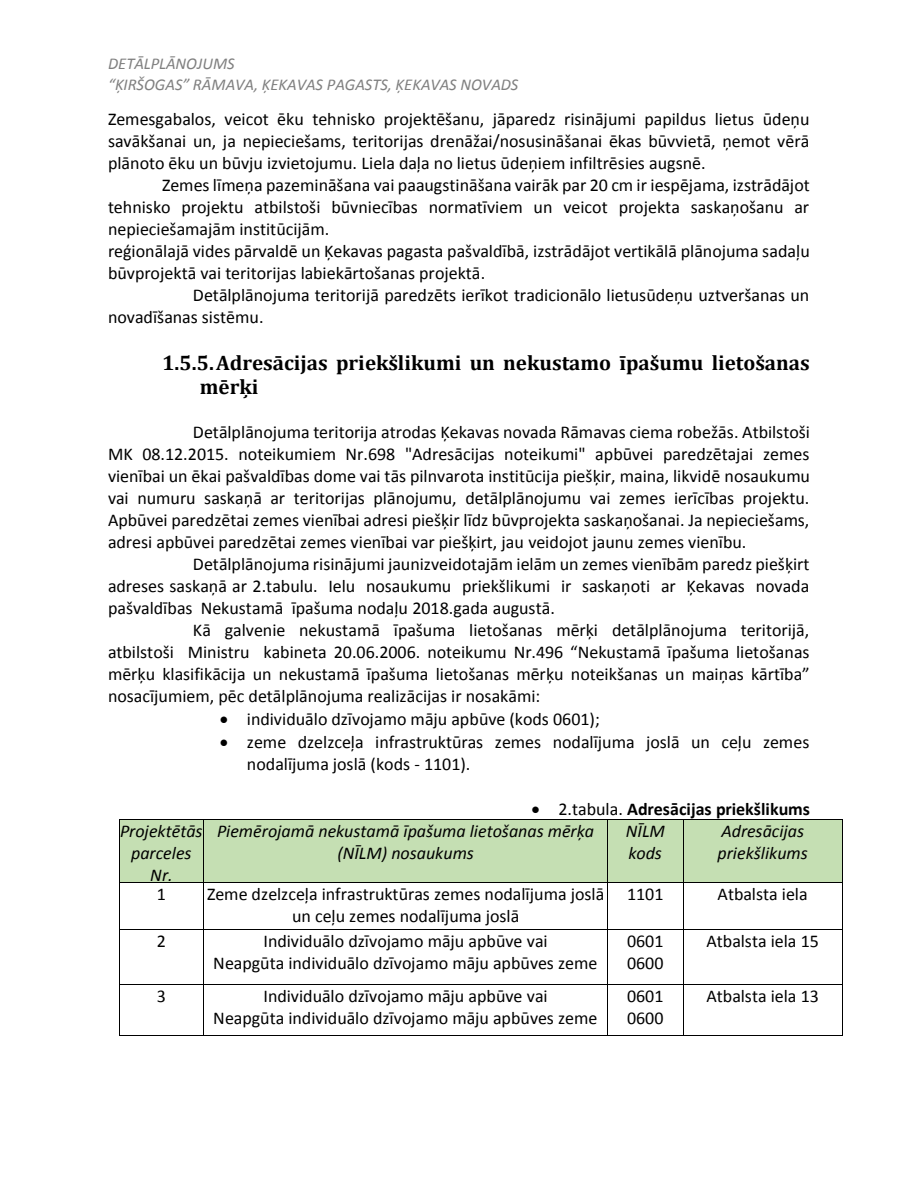
<style>
.page{position:relative;width:918px;height:1188px;background:#fff}
.page>*{position:absolute;margin:0;border:0;box-sizing:border-box;transform-origin:0 0}
.t1{font:700 21px/24.8px "Cambria";color:#000}
.t2{font:18px/21.9px "Calibri";color:#000;text-align:justify}
.t3{font:italic 18px/21.9px "Calibri";color:#000;text-align:center}
.t4{font:700 18px "Calibri";color:#000}
.t5{font:italic 16.5px/20.1px "Calibri";color:#7f7f7f}
.s1{font-weight:400}
</style>
<div class="page">
<div style="left:120px;top:820px;width:83px;height:22px;background:#c5dfb3"></div>
<div style="left:120px;top:842px;width:83px;height:22px;background:#c5dfb3"></div>
<div style="left:120px;top:864px;width:83px;height:18px;background:#c5dfb3"></div>
<div style="left:204px;top:820px;width:403px;height:62px;background:#c5dfb3"></div>
<div style="left:608px;top:820px;width:75px;height:62px;background:#c5dfb3"></div>
<div style="left:683px;top:820px;width:159px;height:62px;background:#c5dfb3"></div>
<hr style="left:120px;top:819px;width:83px;height:1px;background:#000">
<hr style="left:204px;top:819px;width:403px;height:1px;background:#000">
<hr style="left:608px;top:819px;width:75px;height:1px;background:#000">
<hr style="left:683px;top:819px;width:159px;height:1px;background:#000">
<hr style="left:119px;top:820px;width:1px;height:62px;background:#000">
<hr style="left:203px;top:820px;width:1px;height:62px;background:#000">
<hr style="left:607px;top:820px;width:1px;height:62px;background:#000">
<hr style="left:683px;top:820px;width:1px;height:62px;background:#000">
<hr style="left:842px;top:820px;width:1px;height:62px;background:#000">
<hr style="left:120px;top:882px;width:83px;height:1px;background:#000">
<hr style="left:204px;top:882px;width:403px;height:1px;background:#000">
<hr style="left:608px;top:882px;width:75px;height:1px;background:#000">
<hr style="left:683px;top:882px;width:159px;height:1px;background:#000">
<hr style="left:119px;top:883px;width:1px;height:46px;background:#000">
<hr style="left:203px;top:883px;width:1px;height:46px;background:#000">
<hr style="left:607px;top:883px;width:1px;height:46px;background:#000">
<hr style="left:683px;top:883px;width:1px;height:46px;background:#000">
<hr style="left:842px;top:883px;width:1px;height:46px;background:#000">
<hr style="left:120px;top:929px;width:83px;height:1px;background:#000">
<hr style="left:204px;top:929px;width:403px;height:1px;background:#000">
<hr style="left:608px;top:929px;width:75px;height:1px;background:#000">
<hr style="left:683px;top:929px;width:159px;height:1px;background:#000">
<hr style="left:119px;top:930px;width:1px;height:54px;background:#000">
<hr style="left:203px;top:930px;width:1px;height:54px;background:#000">
<hr style="left:607px;top:930px;width:1px;height:54px;background:#000">
<hr style="left:683px;top:930px;width:1px;height:54px;background:#000">
<hr style="left:842px;top:930px;width:1px;height:54px;background:#000">
<hr style="left:120px;top:984px;width:83px;height:1px;background:#000">
<hr style="left:204px;top:984px;width:403px;height:1px;background:#000">
<hr style="left:608px;top:984px;width:75px;height:1px;background:#000">
<hr style="left:683px;top:984px;width:159px;height:1px;background:#000">
<hr style="left:119px;top:985px;width:1px;height:50px;background:#000">
<hr style="left:120px;top:1035px;width:83px;height:1px;background:#000">
<hr style="left:203px;top:985px;width:1px;height:50px;background:#000">
<hr style="left:204px;top:1035px;width:403px;height:1px;background:#000">
<hr style="left:607px;top:985px;width:1px;height:50px;background:#000">
<hr style="left:608px;top:1035px;width:75px;height:1px;background:#000">
<hr style="left:683px;top:985px;width:1px;height:50px;background:#000">
<hr style="left:683px;top:1035px;width:159px;height:1px;background:#000">
<hr style="left:842px;top:985px;width:1px;height:50px;background:#000">
<p class="t5" style="left:108px;top:55px;width:412px">DETĀLPLĀNOJUMS<br>“ĶIRŠOGAS” RĀMAVA, ĶEKAVAS PAGASTS, ĶEKAVAS NOVADS</p>
<p class="t2" style="left:108px;top:110px;width:703px">Zemesgabalos, veicot ēku tehnisko projektēšanu, jāparedz risinājumi papildus lietus ūdeņu savākšanai un, ja nepieciešams, teritorijas drenāžai/nosusināšanai ēkas būvvietā, ņemot vērā plānoto ēku un būvju izvietojumu. Liela daļa no lietus ūdeņiem infiltrēsies augsnē.</p>
<p class="t2" style="left:108px;top:176px;width:703px;text-indent:54px">Zemes līmeņa pazemināšana vai paaugstināšana vairāk par 20 cm ir iespējama, izstrādājot tehnisko projektu atbilstoši būvniecības normatīviem un veicot projekta saskaņošanu ar nepieciešamajām institūcijām.</p>
<p class="t2" style="left:108px;top:242px;width:703px">reģionālajā vides pārvaldē un Ķekavas pagasta pašvaldībā, izstrādājot vertikālā plānojuma sadaļu būvprojektā vai teritorijas labiekārtošanas projektā.</p>
<p class="t2" style="left:108px;top:286px;width:703px;text-indent:85px">Detālplānojuma teritorijā paredzēts ierīkot tradicionālo lietusūdeņu uztveršanas un novadīšanas sistēmu.</p>
<p class="t1" style="left:200px;top:350px;width:612px;text-indent:-38px">1.5.5.Adresācijas priekšlikumi un nekustamo īpašumu lietošanas mērķi</p>
<p class="t2" style="left:108px;top:423px;width:703px;text-indent:85px">Detālplānojuma teritorija atrodas Ķekavas novada Rāmavas ciema robežās. Atbilstoši MK 08.12.2015. noteikumiem Nr.698 "Adresācijas noteikumi" apbūvei paredzētajai zemes vienībai un ēkai pašvaldības dome vai tās pilnvarota institūcija piešķir, maina, likvidē nosaukumu vai numuru saskaņā ar teritorijas plānojumu, detālplānojumu vai zemes ierīcības projektu.<br>Apbūvei paredzētai zemes vienībai adresi piešķir līdz būvprojekta saskaņošanai. Ja nepieciešams, adresi apbūvei paredzētai zemes vienībai var piešķirt, jau veidojot jaunu zemes vienību.</p>
<p class="t2" style="left:108px;top:555px;width:703px;text-indent:85px">Detālplānojuma risinājumi jaunizveidotajām ielām un zemes vienībām paredz piešķirt adreses saskaņā ar 2.tabulu. Ielu nosaukumu priekšlikumi ir saskaņoti ar Ķekavas novada pašvaldības Nekustamā īpašuma nodaļu 2018.gada augustā.</p>
<p class="t2" style="left:108px;top:621px;width:703px;text-indent:85px">Kā galvenie nekustamā īpašuma lietošanas mērķi detālplānojuma teritorijā, atbilstoši Ministru kabineta 20.06.2006. noteikumu Nr.496 “Nekustamā īpašuma lietošanas mērķu klasifikācija un nekustamā īpašuma lietošanas mērķu noteikšanas un maiņas kārtība” nosacījumiem, pēc detālplānojuma realizācijas ir nosakāmi:</p>
<p class="t2" style="left:220px;top:709px;width:381px">• individuālo dzīvojamo māju apbūve (kods 0601);</p>
<p class="t2" style="left:247px;top:732px;width:564px;text-indent:-27px">• zeme dzelzceļa infrastruktūras zemes nodalījuma joslā un ceļu zemes nodalījuma joslā (kods - 1101).</p>
<p class="t4" style="left:531px;top:801px;width:280px">• <span class="s1">2.tabula.</span> Adresācijas priekšlikums</p>
<p class="t3" style="left:120px;top:822px;width:84px">Projektētās</p>
<p class="t3" style="left:131px;top:844px;width:62px">parceles<br>Nr.</p>
<p class="t3" style="left:217px;top:822px;width:379px">Piemērojamā nekustamā īpašuma lietošanas mērķa (NĪLM) nosaukums</p>
<p class="t3" style="left:626px;top:822px;width:41px;text-align:left">NĪLM kods</p>
<p class="t3" style="left:718px;top:822px;width:92px;text-align:left">Adresācijas priekšlikums</p>
<p class="t2" style="left:157px;top:885px;width:11px">1</p>
<p class="t2" style="left:207px;top:885px;width:399px;text-align:center">Zeme dzelzceļa infrastruktūras zemes nodalījuma joslā un ceļu zemes nodalījuma joslā</p>
<p class="t2" style="left:627px;top:885px;width:38px">1101</p>
<p class="t2" style="left:718px;top:885px;width:92px">Atbalsta iela</p>
<p class="t2" style="left:157px;top:932px;width:11px">2</p>
<p class="t2" style="left:264px;top:932px;width:286px">Individuālo dzīvojamo māju apbūve vai</p>
<p class="t2" style="left:213px;top:954px;width:386px">Neapgūta individuālo dzīvojamo māju apbūves zeme</p>
<p class="t2" style="left:706px;top:932px;width:114px">Atbalsta iela 15</p>
<p class="t2" style="left:627px;top:932px;width:38px">0601</p>
<p class="t2" style="left:627px;top:954px;width:38px">0600</p>
<p class="t2" style="left:157px;top:987px;width:11px">3</p>
<p class="t2" style="left:264px;top:987px;width:286px">Individuālo dzīvojamo māju apbūve vai</p>
<p class="t2" style="left:213px;top:1009px;width:386px">Neapgūta individuālo dzīvojamo māju apbūves zeme</p>
<p class="t2" style="left:627px;top:987px;width:38px">0601</p>
<p class="t2" style="left:627px;top:1009px;width:38px">0600</p>
<p class="t2" style="left:706px;top:987px;width:114px">Atbalsta iela 13</p>
</div>
